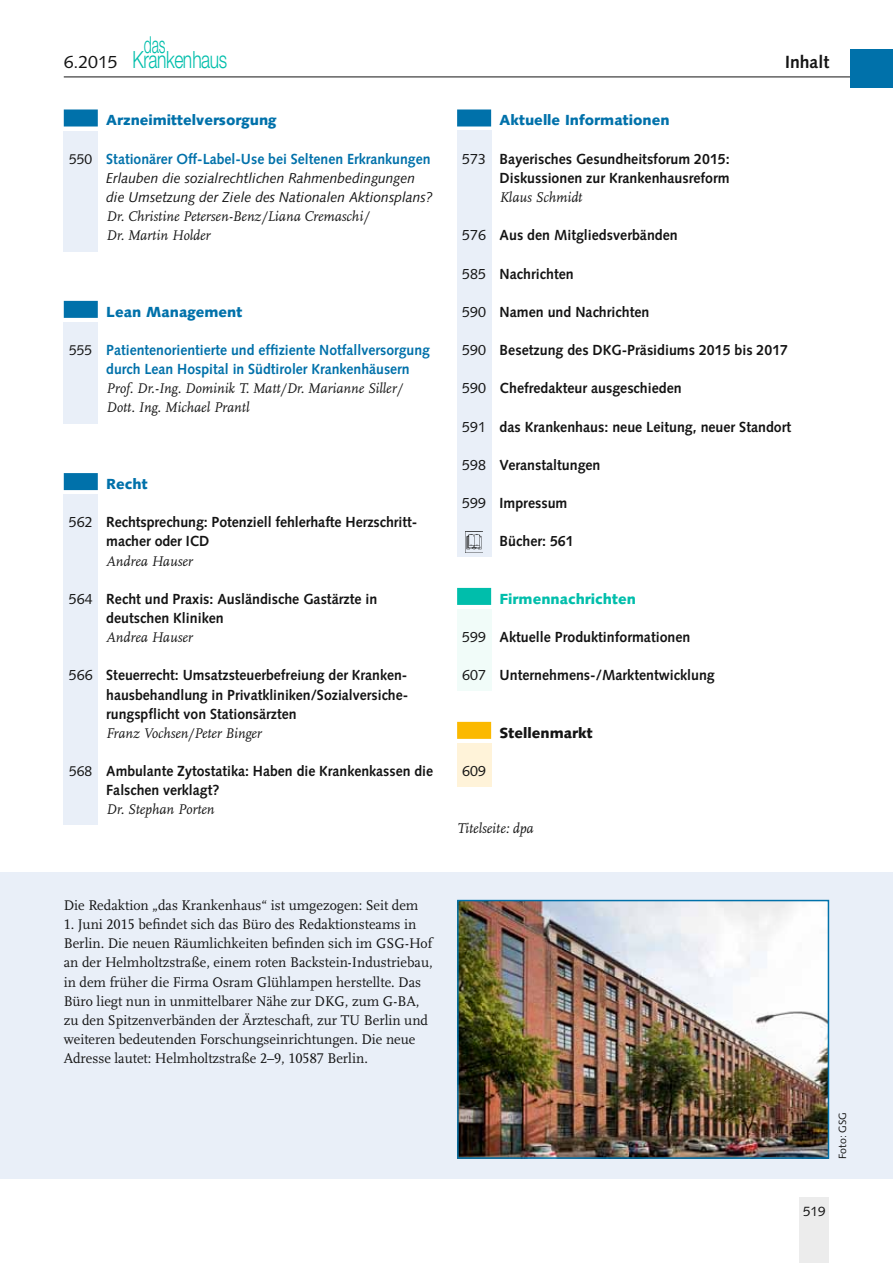
<style>
.page{position:relative;width:893px;height:1263px;background:#fff}
.page>*{position:absolute;margin:0;border:0;box-sizing:border-box;transform-origin:0 0}
.t1{font:300 23.7px "Helvetica Neue";letter-spacing:-.025em;color:#00beab;scale:.74 1}
.t2{font:300 23.4px "Helvetica Neue";color:#00beab;scale:.6 1}
.t3{font:17.7px "Syntax";color:#141414}
.t4{font:700 17.7px "Syntax";color:#141414}
.t5{font:700 14.7px/19.2px "Syntax";color:#141414}
.t6{font:14.7px/19.2px "Scala LF";color:#141414}
.t7{font:italic 14.7px/19.2px "Scala LF";color:#141414}
.t8{font:700 14.7px/19.2px "Syntax";color:#141414;text-align:justify;scale:.96 1}
.t9{font:700 14.7px/19.2px "Syntax";color:#0071aa;scale:.96 1}
.t10{font:900 14.7px "Syntax";color:#0071aa}
.t11{font:italic 14.7px "Scala LF";color:#141414;scale:.96 1}
.t12{font:900 14.7px "Syntax";color:#00beab}
.t13{font:900 14.7px "Syntax";color:#141414}
.t14{font:14.7px "Syntax";color:#141414}
.t15{font:italic 14.25px/19.2px "Syntax";color:#141414}
.t16{font:13.5px "Syntax";color:#141414}
.t17{font:10.5px "Syntax";color:#141414}
.s1{font-weight:400;font-size:14.25px;color:#141414}
.s2{font-weight:400}
.s3{font-weight:400;font-size:14.25px}
</style>
<div class="page">
<hr style="left:64px;top:77px;width:808px;height:1px;background:#141414">
<div style="left:850px;top:49px;width:43px;height:38px;background:#0071aa"></div>
<div style="left:799px;top:1197px;width:30px;height:66px;background:#ececec"></div>
<div style="left:64px;top:494px;width:34px;height:331px;background:#e9eff8"></div>
<div style="left:64px;top:322px;width:34px;height:101px;background:#e9eff8"></div>
<div style="left:64px;top:131px;width:34px;height:121px;background:#e9eff8"></div>
<div style="left:457px;top:131px;width:34px;height:426px;background:#e9eff8"></div>
<div style="left:457px;top:743px;width:34px;height:44px;background:#fff3d9"></div>
<div style="left:457px;top:609px;width:34px;height:82px;background:#f1fcf9"></div>
<div style="left:64px;top:109px;width:34px;height:17px;background:#0071aa"></div>
<div style="left:64px;top:301px;width:34px;height:17px;background:#0071aa"></div>
<div style="left:64px;top:473px;width:34px;height:17px;background:#0071aa"></div>
<div style="left:0;top:872px;width:893px;height:306px;background:#e9eff8"></div>
<div style="left:457px;top:109px;width:34px;height:17px;background:#0071aa"></div>
<div style="left:457px;top:588px;width:34px;height:17px;background:#00beab"></div>
<div style="left:457px;top:722px;width:34px;height:17px;background:#fbb900"></div>
<img style="left:466px;top:531px;width:17px;height:19px">
<img style="left:460px;top:903px;width:366px;height:253px">
<div style="left:457px;top:900px;width:372px;height:259px;border:2px solid #0071aa"></div>
<h2 class="t2" style="left:144px;top:30px;width:37px">das</h2>
<h1 class="t1" style="left:132px;top:45px;width:130px">Krankenhaus</h1>
<p class="t3" style="left:64px;top:51px;width:55px">6.2015</p>
<p class="t4" style="left:785px;top:52px;width:46px">Inhalt</p>
<p class="t10" style="left:106px;top:112px;width:172px">Arzneimittelversorgung</p>
<p class="t9" style="left:69px;top:149px;width:378px"><span class="s1">550</span> Stationärer Off-Label-Use bei Seltenen Erkrankungen</p>
<p class="t15" style="left:106px;top:168px;width:328px">Erlauben die sozialrechtlichen Rahmenbedingungen die Umsetzung der Ziele des Nationalen Aktionsplans?</p>
<p class="t7" style="left:106px;top:207px;width:264px">Dr. Christine Petersen-Benz/Liana Cremaschi/<br>Dr. Martin Holder</p>
<p class="t10" style="left:106px;top:303px;width:138px">Lean Management</p>
<p class="t9" style="left:106px;top:340px;width:339px;text-indent:-37px"><span class="s1">555</span> Patientenorientierte und effiziente Notfallversorgung durch Lean Hospital in Südtiroler Krankenhäusern</p>
<p class="t7" style="left:106px;top:379px;width:298px">Prof. Dr.-Ing. Dominik T. Matt/Dr. Marianne Siller/<br>Dott. Ing. Michael Prantl</p>
<p class="t10" style="left:106px;top:475px;width:43px">Recht</p>
<p class="t5" style="left:106px;top:513px;width:311px;text-indent:-37px"><span class="s2">562</span> Rechtsprechung: Potenziell fehlerhafte Herzschritt&shy;macher oder ICD</p>
<p class="t7" style="left:106px;top:551px;width:88px">Andrea Hauser</p>
<p class="t5" style="left:106px;top:589px;width:273px;text-indent:-37px"><span class="s2">564</span> Recht und Praxis: Ausländische Gastärzte in deutschen Kliniken</p>
<p class="t7" style="left:106px;top:628px;width:88px">Andrea Hauser</p>
<p class="t8" style="left:106px;top:666px;width:316px;text-indent:-37px"><span class="s2">566</span> Steuerrecht: Umsatzsteuerbefreiung der Kranken&shy;hausbehandlung in Privatkliniken/Sozialversiche&shy;rungspflicht von Stationsärzten</p>
<p class="t11" style="left:106px;top:724px;width:164px">Franz Vochsen/Peter Binger</p>
<p class="t8" style="left:106px;top:761px;width:342px;text-indent:-37px"><span class="s3">568</span> Ambulante Zytostatika: Haben die Krankenkassen die<br>Falschen verklagt?</p>
<p class="t7" style="left:106px;top:800px;width:110px">Dr. Stephan Porten</p>
<p class="t10" style="left:500px;top:112px;width:171px">Aktuelle Informationen</p>
<p class="t5" style="left:462px;top:149px;width:269px;text-align:right"><span class="s2">573</span> Bayerisches Gesundheitsforum 2015:<br>Diskussionen zur Krankenhausreform</p>
<p class="t7" style="left:500px;top:188px;width:84px">Klaus Schmidt</p>
<p class="t5" style="left:462px;top:226px;width:217px"><span class="s2">576</span> Aus den Mitgliedsverbänden</p>
<p class="t5" style="left:462px;top:264px;width:113px"><span class="s2">585</span> Nachrichten</p>
<p class="t5" style="left:462px;top:302px;width:189px"><span class="s2">590</span> Namen und Nachrichten</p>
<p class="t5" style="left:462px;top:340px;width:327px"><span class="s2">590</span> Besetzung des DKG-Präsidiums 2015 bis 2017</p>
<p class="t5" style="left:462px;top:379px;width:221px"><span class="s2">590</span> Chefredakteur ausgeschieden</p>
<p class="t5" style="left:462px;top:417px;width:330px"><span class="s2">591</span> das Krankenhaus: neue Leitung, neuer Standort</p>
<p class="t5" style="left:462px;top:455px;width:140px"><span class="s2">598</span> Veranstaltungen</p>
<p class="t5" style="left:462px;top:494px;width:107px"><span class="s2">599</span> Impressum</p>
<p class="t5" style="left:500px;top:532px;width:76px">Bücher: 561</p>
<p class="t12" style="left:500px;top:590px;width:138px">Firmennachrichten</p>
<p class="t5" style="left:462px;top:627px;width:230px"><span class="s2">599</span> Aktuelle Produktinformationen</p>
<p class="t5" style="left:462px;top:666px;width:254px"><span class="s2">607</span> Unternehmens-/Marktentwicklung</p>
<p class="t14" style="left:462px;top:762px;width:25px">609</p>
<p class="t13" style="left:500px;top:724px;width:95px">Stellenmarkt</p>
<p class="t7" style="left:457px;top:819px;width:78px">Titelseite: dpa</p>
<p class="t6" style="left:64px;top:896px;width:356px">Die Redaktion „das Krankenhaus“ ist umgezogen: Seit dem</p>
<p class="t6" style="left:64px;top:915px;width:370px">1. Juni 2015 befindet sich das Büro des Redaktionsteams in Berlin. Die neuen Räumlichkeiten befinden sich im GSG-Hof an der Helmholtzstraße, einem roten Backstein-Industriebau, in dem früher die Firma Osram Glühlampen herstellte. Das Büro liegt nun in unmittelbarer Nähe zur DKG, zum G-BA, zu den Spitzenverbänden der Ärzteschaft, zur TU Berlin und weiteren bedeutenden Forschungseinrichtungen. Die neue Adresse lautet: Helmholtzstraße 2–9, 10587 Berlin.</p>
<p class="t17" style="left:836px;top:1159px;width:48px;rotate:-90deg">Foto: GSG</p>
<p class="t16" style="left:803px;top:1203px;width:24px">519</p>
</div>
